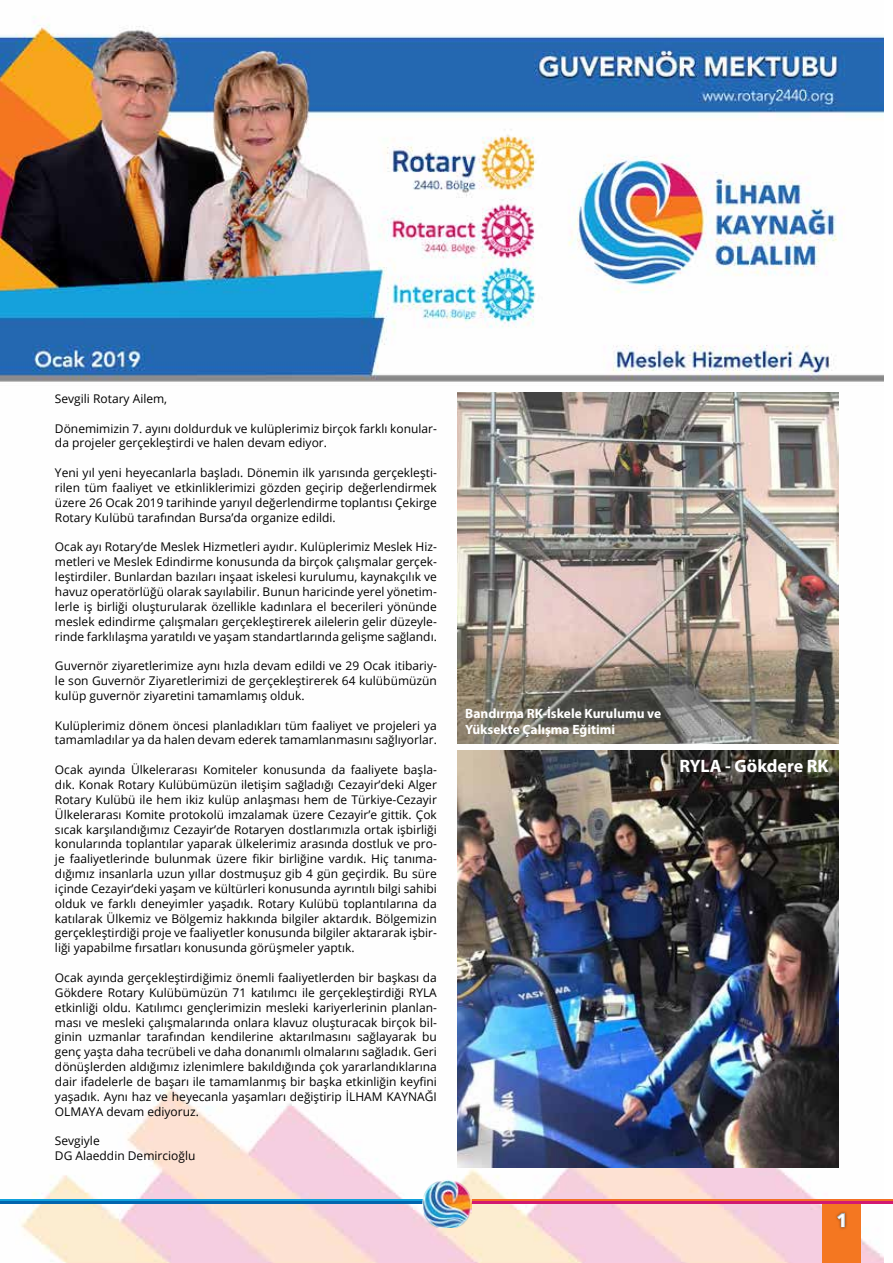
<style>
.page{position:relative;width:893px;height:1263px;background:#fff}
.page>*{position:absolute;margin:0;border:0;box-sizing:border-box;transform-origin:0 0}
.t1{font:700 18px "Myriad Pro";color:#fff}
.t2{font:700 18px "Open Sans";color:#fff}
.t3{font:700 13.5px/16.2px "Myriad Pro";color:#fff}
.t4{font:12px/14.9px "Open Sans";color:#000;text-align:justify}
</style>
<div class="page">
<img style="left:0;top:17px;width:883px;height:1246px">
<div style="left:823px;top:1203px;width:38px;height:60px;background:#f47721"></div>
<div style="left:834px;top:1210px;width:14px;height:20px;background:#000;opacity:.51"></div>
<svg style="left:836px;top:1212px;width:10px;height:16px"></svg>
<hr style="left:469px;top:1199px;width:424px;height:2px;background:#f37024">
<hr style="left:469px;top:1201px;width:424px;height:3px;background:#d21971">
<hr style="left:0;top:1199px;width:423px;height:2px;background:#11a1dc">
<hr style="left:0;top:1201px;width:423px;height:3px;background:#0265ae">
<img style="left:421px;top:1178px;width:51px;height:50px">
<img style="left:458px;top:750px;width:381px;height:417px">
<img style="left:458px;top:392px;width:381px;height:352px">
<p class="t4" style="left:55px;top:391px;width:114px">Sevgili Rotary Ailem,</p>
<p class="t4" style="left:55px;top:421px;width:383px">Dönemimizin 7. ayını doldurduk ve kulüplerimiz birçok farklı konular&shy;da projeler gerçekleştirdi ve halen devam ediyor.</p>
<p class="t4" style="left:55px;top:465px;width:383px">Yeni yıl yeni heyecanlarla başladı. Dönemin ilk yarısında gerçekleşti&shy;rilen tüm faaliyet ve etkinliklerimizi gözden geçirip değerlendirmek üzere 26 Ocak 2019 tarihinde yarıyıl değerlendirme toplantısı Çekirge Rotary Kulübü tarafından Bursa’da organize edildi.</p>
<p class="t4" style="left:55px;top:539px;width:383px">Ocak ayı Rotary’de Meslek Hizmetleri ayıdır. Kulüplerimiz Meslek Hiz&shy;metleri ve Meslek Edindirme konusunda da birçok çalışmalar gerçek&shy;leştirdiler. Bunlardan bazıları inşaat iskelesi kurulumu, kaynakçılık ve havuz operatörlüğü olarak sayılabilir. Bunun haricinde yerel yönetim&shy;lerle iş birliği oluşturularak özellikle kadınlara el becerileri yönünde meslek edindirme çalışmaları gerçekleştirerek ailelerin gelir düzeyle&shy;rinde farklılaşma yaratıldı ve yaşam standartlarında gelişme sağlandı.</p>
<p class="t4" style="left:55px;top:658px;width:383px">Guvernör ziyaretlerimize aynı hızla devam edildi ve 29 Ocak itibariy&shy;le son Guvernör Ziyaretlerimizi de gerçekleştirerek 64 kulübümüzün kulüp guvernör ziyaretini tamamlamış olduk.</p>
<p class="t4" style="left:55px;top:717px;width:383px">Kulüplerimiz dönem öncesi planladıkları tüm faaliyet ve projeleri ya tamamladılar ya da halen devam ederek tamamlanmasını sağlıyorlar.</p>
<p class="t4" style="left:55px;top:762px;width:383px">Ocak ayında Ülkelerarası Komiteler konusunda da faaliyete başla&shy;dık. Konak Rotary Kulübümüzün iletişim sağladığı Cezayir’deki Alger Rotary Kulübü ile hem ikiz kulüp anlaşması hem de Türkiye-Cezayir Ülkelerarası Komite protokolü imzalamak üzere Cezayir’e gittik. Çok sıcak karşılandığımız Cezayir’de Rotaryen dostlarımızla ortak işbirliği konularında toplantılar yaparak ülkelerimiz arasında dostluk ve pro&shy;je faaliyetlerinde bulunmak üzere fikir birliğine vardık. Hiç tanıma&shy;dığımız insanlarla uzun yıllar dostmuşuz gib 4 gün geçirdik. Bu süre içinde Cezayir’deki yaşam ve kültürleri konusunda ayrıntılı bilgi sahibi olduk ve farklı deneyimler yaşadık. Rotary Kulübü toplantılarına da katılarak Ülkemiz ve Bölgemiz hakkında bilgiler aktardık. Bölgemizin gerçekleştirdiği proje ve faaliyetler konusunda bilgiler aktararak işbir&shy;liği yapabilme fırsatları konusunda görüşmeler yaptık.</p>
<p class="t4" style="left:55px;top:970px;width:383px">Ocak ayında gerçekleştirdiğimiz önemli faaliyetlerden bir başkası da Gökdere Rotary Kulübümüzün 71 katılımcı ile gerçekleştirdiği RYLA etkinliği oldu. Katılımcı gençlerimizin mesleki kariyerlerinin planlan&shy;ması ve mesleki çalışmalarında onlara klavuz oluşturacak birçok bil&shy;ginin uzmanlar tarafından kendilerine aktarılmasını sağlayarak bu genç yaşta daha tecrübeli ve daha donanımlı olmalarını sağladık. Geri dönüşlerden aldığımız izlenimlere bakıldığında çok yararlandıklarına dair ifadelerle de başarı ile tamamlanmış bir başka etkinliğin keyfini yaşadık. Aynı haz ve heyecanla yaşamları değiştirip İLHAM KAYNAĞI OLMAYA devam ediyoruz.</p>
<p class="t4" style="left:55px;top:1133px;width:142px">Sevgiyle<br>DG Alaeddin Demircioğlu</p>
<p class="t3" style="left:465px;top:705px;width:198px">Bandırma RK-İskele Kurulumu ve<br>Yüksekte Çalışma Eğitimi</p>
<h1 class="t1" style="left:679px;top:754px;width:151px">RYLA - Gökdere RK</h1>
<h1 class="t2" style="left:837px;top:1207px;width:12px">1</h1>
</div>
